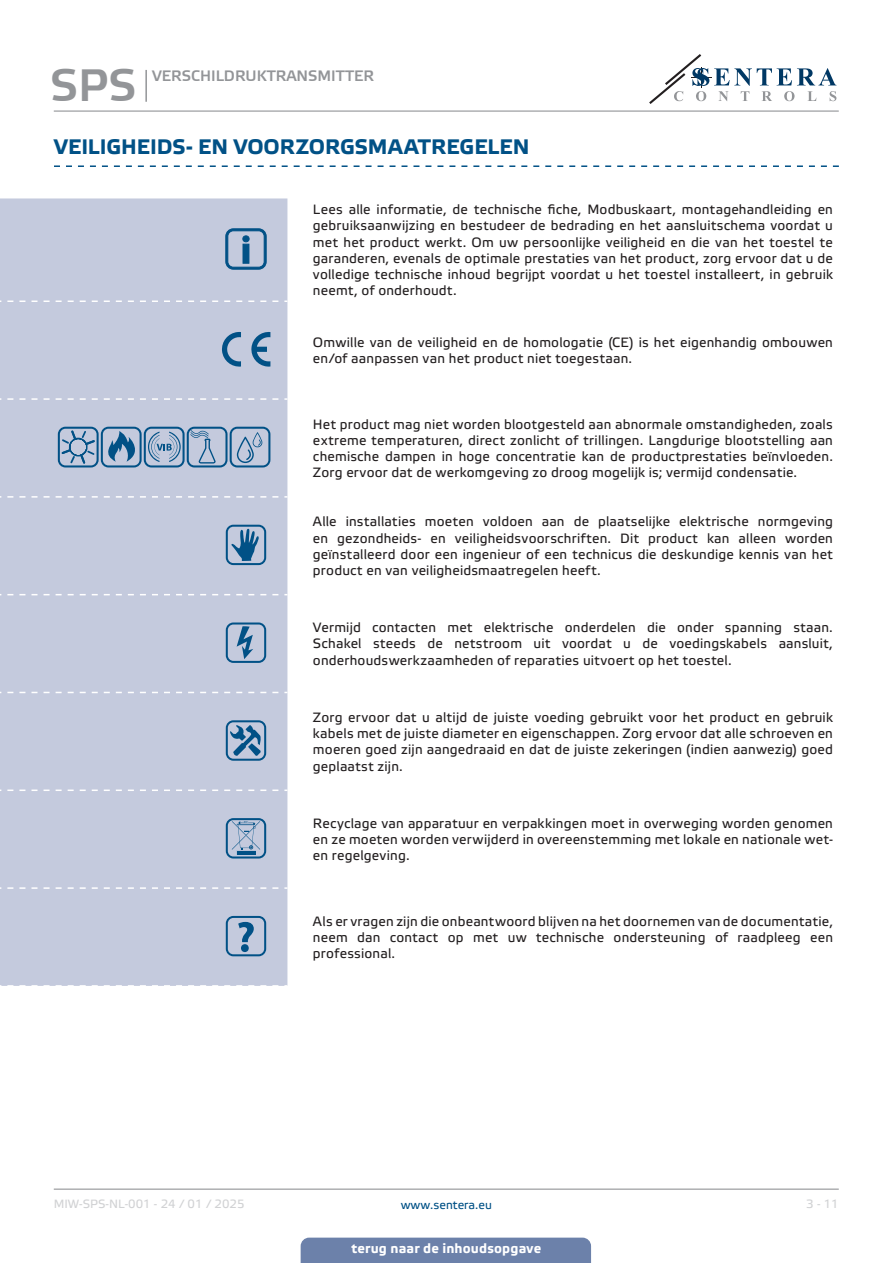
<style>
.page{position:relative;width:893px;height:1263px;background:#fff}
.page>*{position:absolute;margin:0;border:0;box-sizing:border-box;transform-origin:0 0}
.t1{font:45px "Etelka Medium Pro";color:#939598}
.t2{font:700 21px "Etelka Text Pro";color:#015186}
.t3{font:15px "Etelka Medium Pro";color:#939598}
.table_text{font:13.5px/16.2px "Etelka Text Pro";letter-spacing:.015em;color:#231f20;text-align:justify}
.t4{font:700 13.5px "Etelka Text Pro";letter-spacing:.01em;color:#fff}
.t5{font:12px "Etelka Text Pro";color:#d1d2d4}
.t6{font:12px "Etelka Text Pro";color:#015186}
</style>
<div class="page">
<hr style="left:54px;top:111px;width:785px;height:1px;background:#939598">
<hr style="left:54px;top:1188px;width:785px;height:2px;background:#939598">
<svg style="left:649px;top:54px;width:187px;height:50px"></svg>
<div style="left:301px;top:1237px;width:290px;height:26px;background:#6c81aa"></div>
<hr style="left:145px;top:70px;width:2px;height:32px;background:#939598">
<svg style="left:54px;top:165px;width:785px;height:2px"></svg>
<div style="left:0;top:198px;width:287px;height:788px;background:#c4cadd"></div>
<svg style="left:7px;top:300px;width:280px;height:2px"></svg>
<svg style="left:7px;top:398px;width:280px;height:2px"></svg>
<svg style="left:7px;top:496px;width:280px;height:2px"></svg>
<svg style="left:7px;top:594px;width:280px;height:1px"></svg>
<svg style="left:7px;top:692px;width:280px;height:1px"></svg>
<svg style="left:7px;top:789px;width:280px;height:2px"></svg>
<svg style="left:7px;top:887px;width:280px;height:2px"></svg>
<svg style="left:7px;top:985px;width:280px;height:1px"></svg>
<svg style="left:226px;top:229px;width:40px;height:40px;background:#84a2c0"></svg>
<svg style="left:221px;top:332px;width:20px;height:35px"></svg>
<svg style="left:251px;top:331px;width:19px;height:36px"></svg>
<svg style="left:58px;top:427px;width:212px;height:40px;background:#8ca7c4"></svg>
<svg style="left:226px;top:525px;width:40px;height:40px;background:#7196b8"></svg>
<svg style="left:226px;top:622px;width:40px;height:41px;background:#87a4c2"></svg>
<svg style="left:226px;top:720px;width:40px;height:41px;background:#7196b8"></svg>
<svg style="left:226px;top:818px;width:40px;height:40px;background:#8ca7c4"></svg>
<svg style="left:226px;top:916px;width:40px;height:40px;background:#89a5c2"></svg>
<h1 class="t1" style="left:50px;top:61px;width:88px">SPS</h1>
<p class="t3" style="left:152px;top:67px;width:223px">VERSCHILDRUKTRANSMITTER</p>
<p class="t2" style="left:54px;top:135px;width:477px">VEILIGHEIDS- EN VOORZORGSMAATREGELEN</p>
<p class="table_text" style="left:313px;top:202px;width:522px">Lees alle informatie, de technische fiche, Modbuskaart, montagehandleiding en gebruiksaanwijzing en bestudeer de bedrading en het aansluitschema voordat u met het product werkt. Om uw persoonlijke veiligheid en die van het toestel te garanderen, evenals de optimale prestaties van het product, zorg ervoor dat u de volledige technische inhoud begrijpt voordat u het toestel installeert, in gebruik neemt, of onderhoudt.</p>
<p class="table_text" style="left:313px;top:335px;width:521px">Omwille van de veiligheid en de homologatie (CE) is het eigenhandig ombouwen en/of aanpassen van het product niet toegestaan.</p>
<p class="table_text" style="left:313px;top:417px;width:521px">Het product mag niet worden blootgesteld aan abnormale omstandigheden, zoals extreme temperaturen, direct zonlicht of trillingen. Langdurige blootstelling aan chemische dampen in hoge concentratie kan de productprestaties beïnvloeden.<br>Zorg ervoor dat de werkomgeving zo droog mogelijk is; vermijd condensatie.</p>
<p class="table_text" style="left:313px;top:514px;width:522px">Alle installaties moeten voldoen aan de plaatselijke elektrische normgeving en gezondheids- en veiligheidsvoorschriften. Dit product kan alleen worden geïnstalleerd door een ingenieur of een technicus die deskundige kennis van het product en van veiligheidsmaatregelen heeft.</p>
<p class="table_text" style="left:313px;top:620px;width:521px">Vermijd contacten met elektrische onderdelen die onder spanning staan.<br>Schakel steeds de netstroom uit voordat u de voedingskabels aansluit, onderhoudswerkzaamheden of reparaties uitvoert op het toestel.</p>
<p class="table_text" style="left:313px;top:710px;width:521px">Zorg ervoor dat u altijd de juiste voeding gebruikt voor het product en gebruik kabels met de juiste diameter en eigenschappen. Zorg ervoor dat alle schroeven en moeren goed zijn aangedraaid en dat de juiste zekeringen (indien aanwezig) goed geplaatst zijn.</p>
<p class="table_text" style="left:313px;top:816px;width:521px">Recyclage van apparatuur en verpakkingen moet in overweging worden genomen en ze moeten worden verwijderd in overeenstemming met lokale en nationale wet&shy;en regelgeving.</p>
<p class="table_text" style="left:313px;top:914px;width:521px">Als er vragen zijn die onbeantwoord blijven na het doornemen van de documentatie, neem dan contact op met uw technische ondersteuning of raadpleeg een professional.</p>
<p class="t5" style="left:54px;top:1197px;width:192px">MIW-SPS-NL-001 - 24 / 01 / 2025</p>
<p class="t6" style="left:401px;top:1198px;width:93px">www.sentera.eu</p>
<p class="t5" style="left:806px;top:1197px;width:34px">3 - 11</p>
<p class="t4" style="left:351px;top:1240px;width:191px">terug naar de inhoudsopgave</p>
</div>
